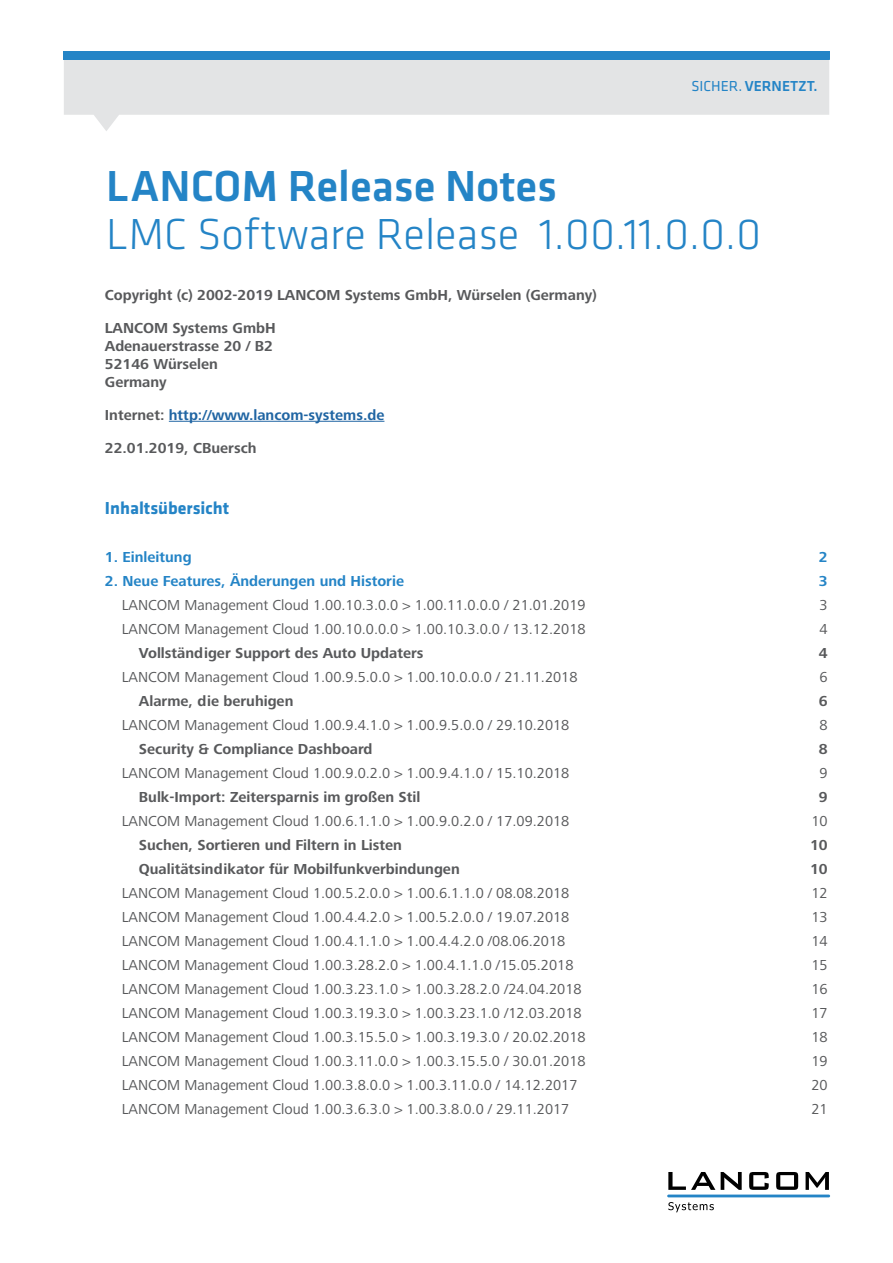
<style>
.page{position:relative;width:893px;height:1263px;background:#fff}
.page>*{position:absolute;margin:0;border:0;box-sizing:border-box;transform-origin:0 0}
.t1{font:300 45px "Klavika Basic";color:#2484c6}
.t2{font:500 45px "Klavika Basic";color:#2484c6}
.t3{font:700 18px "Klavika Basic";color:#2484c6}
.t4{font:15px "Frutiger Next Pro";color:#58595b}
.t5{font:700 15px/32.8px "Frutiger Next Pro";color:#58595b}
.t6{font:700 15px "Frutiger Next Pro";color:#2484c6}
.t7{font:500 15px "Klavika Basic";color:#2484c6}
.s1{font-weight:400}
.s2{color:#2065a3}
</style>
<div class="page">
<svg style="left:668px;top:1172px;width:47px;height:18px"></svg>
<svg style="left:721px;top:1172px;width:21px;height:18px"></svg>
<svg style="left:749px;top:1172px;width:20px;height:18px"></svg>
<svg style="left:776px;top:1172px;width:22px;height:18px"></svg>
<svg style="left:806px;top:1172px;width:23px;height:18px"></svg>
<svg style="left:668px;top:1202px;width:46px;height:10px"></svg>
<hr style="left:667px;top:1194px;width:163px;height:3px;background:#2484c6">
<svg style="left:64px;top:60px;width:765px;height:71px;fill:#e3e4e5"></svg>
<div style="left:64px;top:51px;width:765px;height:9px;background:#2484c6"></div>
<hr style="left:169px;top:421px;width:215px;height:1px;background:#2065a3">
<p class="t7" style="left:691px;top:76px;width:128px"><span class="s1">SICHER.</span> VERNETZT.</p>
<h1 class="t2" style="left:106px;top:155px;width:453px">LANCOM Release Notes</h1>
<h1 class="t1" style="left:106px;top:207px;width:656px">LMC Software Release 1.00.11.0.0.0</h1>
<p class="t5" style="left:105px;top:279px;width:493px">Copyright (c) 2002-2019 LANCOM Systems GmbH, Würselen (Germany)<br>LANCOM Systems GmbH</p>
<p class="t5" style="left:105px;top:337px;width:170px;line-height:18px">Adenauerstrasse 20 / B2<br>52146 Würselen<br>Germany</p>
<p class="t5" style="left:105px;top:398px;width:281px">Internet: <span class="s2">http://www.lancom-systems.de<br></span>22.01.2019, CBuersch</p>
<p class="t3" style="left:105px;top:495px;width:126px">Inhaltsübersicht</p>
<p class="t6" style="left:105px;top:549px;width:88px">1. Einleitung</p>
<p class="t6" style="left:819px;top:549px;width:10px">2</p>
<p class="t6" style="left:105px;top:573px;width:301px">2. Neue Features, Änderungen und Historie</p>
<p class="t6" style="left:819px;top:573px;width:10px">3</p>
<p class="t4" style="left:122px;top:597px;width:465px">LANCOM Management Cloud 1.00.10.3.0.0 &gt; 1.00.11.0.0.0 / 21.01.2019</p>
<p class="t4" style="left:820px;top:597px;width:10px">3</p>
<p class="t4" style="left:122px;top:621px;width:465px">LANCOM Management Cloud 1.00.10.0.0.0 &gt; 1.00.10.3.0.0 / 13.12.2018</p>
<p class="t4" style="left:820px;top:621px;width:10px">4</p>
<p class="t5" style="left:139px;top:637px;width:286px">Vollständiger Support des Auto Updaters</p>
<p class="t5" style="left:819px;top:637px;width:10px">4</p>
<p class="t4" style="left:122px;top:669px;width:457px">LANCOM Management Cloud 1.00.9.5.0.0 &gt; 1.00.10.0.0.0 / 21.11.2018</p>
<p class="t4" style="left:820px;top:669px;width:10px">6</p>
<p class="t5" style="left:139px;top:685px;width:156px">Alarme, die beruhigen</p>
<p class="t5" style="left:819px;top:685px;width:10px">6</p>
<p class="t4" style="left:122px;top:717px;width:449px">LANCOM Management Cloud 1.00.9.4.1.0 &gt; 1.00.9.5.0.0 / 29.10.2018</p>
<p class="t4" style="left:820px;top:717px;width:10px">8</p>
<p class="t5" style="left:139px;top:733px;width:235px">Security &amp; Compliance Dashboard</p>
<p class="t5" style="left:819px;top:733px;width:10px">8</p>
<p class="t4" style="left:122px;top:765px;width:449px">LANCOM Management Cloud 1.00.9.0.2.0 &gt; 1.00.9.4.1.0 / 15.10.2018</p>
<p class="t4" style="left:820px;top:765px;width:10px">9</p>
<p class="t5" style="left:139px;top:781px;width:283px">Bulk-Import: Zeitersparnis im großen Stil</p>
<p class="t5" style="left:819px;top:781px;width:10px">9</p>
<p class="t4" style="left:122px;top:813px;width:449px">LANCOM Management Cloud 1.00.6.1.1.0 &gt; 1.00.9.0.2.0 / 17.09.2018</p>
<p class="t4" style="left:811px;top:813px;width:18px">10</p>
<p class="t5" style="left:139px;top:829px;width:265px">Suchen, Sortieren und Filtern in Listen</p>
<p class="t5" style="left:810px;top:829px;width:19px">10</p>
<p class="t5" style="left:139px;top:853px;width:322px">Qualitätsindikator für Mobilfunkverbindungen</p>
<p class="t5" style="left:810px;top:853px;width:19px">10</p>
<p class="t4" style="left:122px;top:885px;width:449px">LANCOM Management Cloud 1.00.5.2.0.0 &gt; 1.00.6.1.1.0 / 08.08.2018</p>
<p class="t4" style="left:811px;top:885px;width:18px">12</p>
<p class="t4" style="left:122px;top:909px;width:449px">LANCOM Management Cloud 1.00.4.4.2.0 &gt; 1.00.5.2.0.0 / 19.07.2018</p>
<p class="t4" style="left:811px;top:909px;width:18px">13</p>
<p class="t4" style="left:122px;top:933px;width:445px">LANCOM Management Cloud 1.00.4.1.1.0 &gt; 1.00.4.4.2.0 /08.06.2018</p>
<p class="t4" style="left:811px;top:933px;width:18px">14</p>
<p class="t4" style="left:122px;top:957px;width:453px">LANCOM Management Cloud 1.00.3.28.2.0 &gt; 1.00.4.1.1.0 /15.05.2018</p>
<p class="t4" style="left:811px;top:957px;width:18px">15</p>
<p class="t4" style="left:122px;top:981px;width:461px">LANCOM Management Cloud 1.00.3.23.1.0 &gt; 1.00.3.28.2.0 /24.04.2018</p>
<p class="t4" style="left:811px;top:981px;width:18px">16</p>
<p class="t4" style="left:122px;top:1005px;width:461px">LANCOM Management Cloud 1.00.3.19.3.0 &gt; 1.00.3.23.1.0 /12.03.2018</p>
<p class="t4" style="left:811px;top:1005px;width:18px">17</p>
<p class="t4" style="left:122px;top:1029px;width:465px">LANCOM Management Cloud 1.00.3.15.5.0 &gt; 1.00.3.19.3.0 / 20.02.2018</p>
<p class="t4" style="left:811px;top:1029px;width:18px">18</p>
<p class="t4" style="left:122px;top:1053px;width:465px">LANCOM Management Cloud 1.00.3.11.0.0 &gt; 1.00.3.15.5.0 / 30.01.2018</p>
<p class="t4" style="left:811px;top:1053px;width:18px">19</p>
<p class="t4" style="left:122px;top:1077px;width:457px">LANCOM Management Cloud 1.00.3.8.0.0 &gt; 1.00.3.11.0.0 / 14.12.2017</p>
<p class="t4" style="left:811px;top:1077px;width:18px">20</p>
<p class="t4" style="left:122px;top:1101px;width:449px">LANCOM Management Cloud 1.00.3.6.3.0 &gt; 1.00.3.8.0.0 / 29.11.2017</p>
<p class="t4" style="left:811px;top:1101px;width:18px">21</p>
</div>
